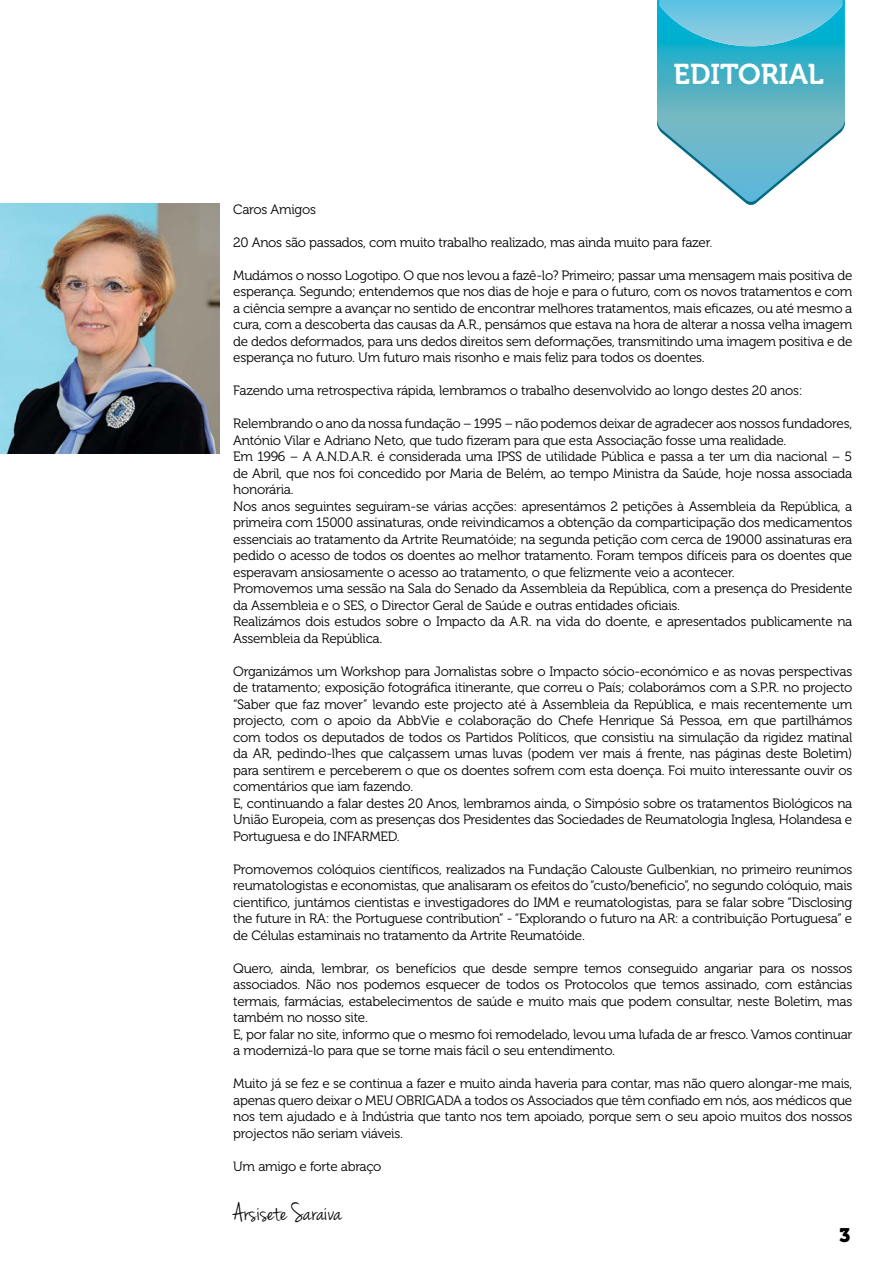
<style>
.page{position:relative;width:893px;height:1263px;background:#fff}
.page>*{position:absolute;margin:0;border:0;box-sizing:border-box;transform-origin:0 0}
.t1{font:28.5px "Museo 700";color:#fff}
.t2{font:27px "Jenna Sue";color:#000}
.t3{font:19.5px "Museo 900";color:#000}
.t4{font:13.5px/16.5px "Museo 300";letter-spacing:-.02em;color:#000;text-align:justify}
</style>
<div class="page">
<img style="left:0;top:204px;width:219px;height:250px">
<svg style="left:657px;top:0;width:188px;height:205px"></svg>
<img style="left:660px;top:0;width:182px;height:46px">
<h1 class="t1" style="left:674px;top:59px;width:152px">EDITORIAL</h1>
<p class="t4" style="left:233px;top:201px;width:84px">Caros Amigos</p>
<p class="t4" style="left:233px;top:234px;width:481px">20 Anos são passados, com muito trabalho realizado, mas ainda muito para fazer.</p>
<p class="t4" style="left:233px;top:267px;width:621px">Mudámos o nosso Logotipo O. que nos levou a fazê-lo? Primeiro; passar uma mensagem mais positiva de esperança. Segundo; entendemos que nos dias de hoje e para o futuro, com os novos tratamentos e com a ciência sempre a avançar no sentido de encontrar melhores tratamentos, mais eficazes, ou até mesmo a cura, com a descoberta das causas da A R. ., pensámos que estava na hora de alterar a nossa velha imagem de dedos deformados, para uns dedos direitos sem deformações, transmitindo uma imagem positiva e de esperança no futuro. Um futuro mais risonho e mais feliz para todos os doentes.</p>
<p class="t4" style="left:233px;top:383px;width:571px">Fazendo uma retrospectiva rápida, lembramos o trabalho desenvolvido ao longo destes 20 anos:</p>
<p class="t4" style="left:233px;top:416px;width:621px;text-align:left">Relembrando o ano da nossa fundação – 1995 – não podemos deixar de agradecer aos nossos fundadores, António Vilar e Adriano Neto, que tudo fizeram para que esta Associação fosse uma realidade.<br>Em 1996 – A A N. D. A. R. é. considerada uma IPSS de utilidade Pública e passa a ter um dia nacional – 5 de Abril, que nos foi concedido por Maria de Belém, ao tempo Ministra da Saúde, hoje nossa associada honorária.<br>Nos anos seguintes seguiram-se várias acções: apresentámos 2 petições à Assembleia da República a, primeira com 15000 assinaturas, onde reivindicamos a obtenção da comparticipação dos medicamentos essenciais ao tratamento da Artrite Reumatóide; na segunda petição com cerca de 19000 assinaturas era pedido o acesso de todos os doentes ao melhor tratamento. Foram tempos difíceis para os doentes que esperavam ansiosamente o acesso ao tratamento o, que felizmente veio a acontecer.<br>Promovemos uma sessão na Sala do Senado da Assembleia da República, com a presença do Presidente da Assembleia oe SES o, Director Geral de Saúde e outras entidades oficiais.<br>Realizámos dois estudos sobre o Impacto da A R. . na vida do doente e, apresentados publicamente na Assembleia da República.</p>
<p class="t4" style="left:233px;top:663px;width:621px;text-align:left">Organizámos um Workshop para Jornalistas sobre o Impacto sócio-económico e as novas perspectivas de tratamento; exposição fotográfica itinerante, que correu o País; colaborámos com R.P.Sa . no projecto “Saber que faz mover” levando este projecto até à Assembleia da República e, mais recentemente um projecto, com o apoio da AbbVie e colaboração do Chefe Henrique Sá Pessoa, em que partilhámos com todos os deputados de todos os Partidos Políticos, que consistiu na simulação da rigidez matinal da AR, pedindo-lhes que calçassem umas luvas (podem ver mais á frente, nas páginas deste Boletim( para sentirem e perceberem o que os doentes sofrem com esta doença. Foi muito interessante ouvir os comentários que iam fazendo.<br>,E continuando a falar destes 20 Anos, lembramos ainda o, Simpósio sobre os tratamentos Biológicos na União Europeia, com as presenças dos Presidentes das Sociedades de Reumatologia Inglesa, Holandesa e Portuguesa e do INFARMED.</p>
<p class="t4" style="left:233px;top:861px;width:621px">Promovemos colóquios científicos, realizados na Fundação Calouste Gulbenkian, no primeiro reunimos reumatologistas e economistas, que analisaram os efeitos do“custo/beneficio ,” no segundo colóquio, mais cientifico, juntámos cientistas e investigadores do IMM e reumatologistas, para se falar sobre “Disclosing the future in RA: the Portuguese contribution “-” Explorando o futuro na AR a: contribuição Portuguesa e” de Células estaminais no tratamento da Artrite Reumatóide.</p>
<p class="t4" style="left:811px;top:960px;width:43px">nossos</p>
<p class="t4" style="left:233px;top:960px;width:621px;text-align:left">Quero,<br>associados. Não nos podemos esquecer de todos os Protocolos que temos assinado, com estâncias termais, farmácias, estabelecimentos de saúde e muito mais que podem consultar, neste Boletim, mas também no nosso site.<br>,E por falar no site, informo que o mesmo foi remodelado, levou uma lufada de ar fresco. Vamos continuar a modernizá-lo para que se torne mais fácil o seu entendimento.</p>
<p class="t4" style="left:233px;top:1075px;width:621px">Muito já se fez e se continua a fazer e muito ainda haveria para contar, mas não quero alongar-me mais, apenas quero deixar o MEU OBRIGADA a todos os Associados que têm confiado em nós, aos médicos que nos tem ajudado àe Indústria que tanto nos tem apoiado, porque sem o seu apoio muitos dos nossos projectos não seriam viáveis.</p>
<p class="t4" style="left:233px;top:1158px;width:150px">Um amigo e forte abraço</p>
<h2 class="t2" style="left:233px;top:1197px;width:110px">Arsisete Saraiva</h2>
<p class="t4" style="left:396px;top:960px;width:62px">benefícios</p>
<p class="t4" style="left:280px;top:960px;width:37px">ainda,</p>
<p class="t4" style="left:322px;top:960px;width:49px">lembrar,</p>
<p class="t4" style="left:492px;top:960px;width:37px">desde</p>
<p class="t4" style="left:628px;top:960px;width:72px">conseguido</p>
<p class="t4" style="left:704px;top:960px;width:50px">angariar</p>
<p class="t4" style="left:584px;top:960px;width:39px">temos</p>
<p class="t4" style="left:376px;top:960px;width:15px">os</p>
<p class="t4" style="left:463px;top:960px;width:24px">que</p>
<p class="t4" style="left:534px;top:960px;width:46px">sempre</p>
<p class="t4" style="left:759px;top:960px;width:27px">para</p>
<p class="t4" style="left:791px;top:960px;width:15px">os</p>
<h3 class="t3" style="left:839px;top:1224px;width:13px">3</h3>
</div>
